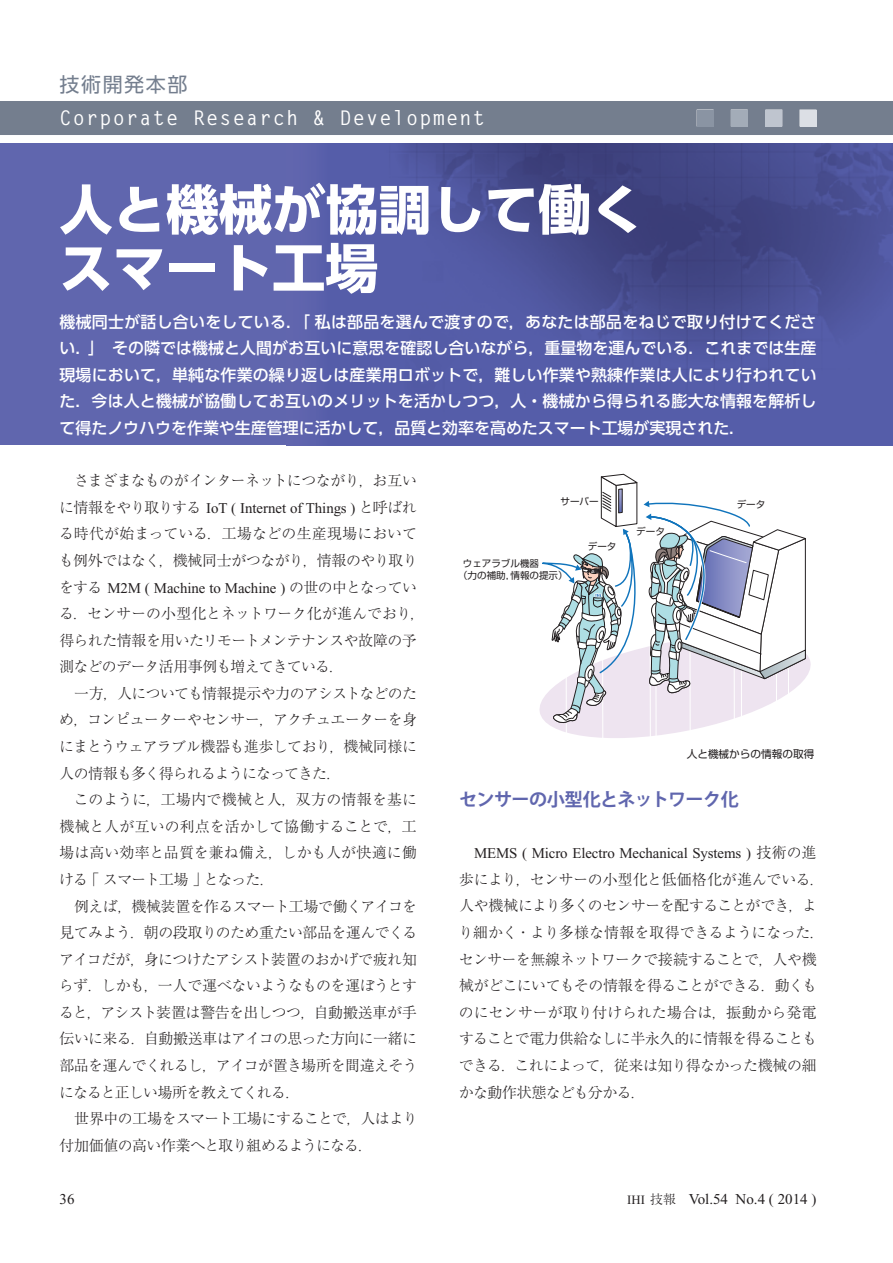
<style>
.page{position:relative;width:893px;height:1263px;background:#fff}
.page>*{position:absolute;margin:0;border:0;box-sizing:border-box;transform-origin:0 0}
.t1{font:700 53.1px/58.5px "UD Shin Go Pro";color:#fff}
.t2{font:700 20.25px "Letter Gothic Std";letter-spacing:.06em;color:#fff}
.t3{font:19.95px "UD Shin Go Pro";letter-spacing:.08em;color:#747e8e}
.t4{font:700 18px "Koz Go Pro";letter-spacing:-.035em;color:#6066ae}
.t5{font:500 15.9px/26.5px "UD Shin Go Pro";color:#fff;text-align:justify}
.t6{font:15px "Times New Roman";color:#231f20}
.t7{font:300 14.85px/26.5px "Ryumin Pro";letter-spacing:-.03em;color:#231f20}
.t8{font:14.85px "Times New Roman";letter-spacing:-.01em;color:#231f20}
.t9{font:300 14.85px/26.5px "Ryumin Pro";letter-spacing:-.01em;color:#231f20}
.t10{font:10.65px "Shin Go Pro";color:#231f20}
.t11{font:9.45px/11.6px "Shin Go Pro";color:#231f20}
.s1{font-family:"Ryumin Pro";font-weight:300}
.s2{font-size:12.75px}
.s3{font-family:"Ryumin Pro";font-weight:300;font-size:12.75px}
</style>
<div class="page">
<div style="left:0;top:101px;width:893px;height:34px;background:#747e8e"></div>
<svg style="left:0;top:143px;width:893px;height:302px;background:#545aa2"></svg>
<div style="left:799px;top:110px;width:17px;height:16px;background:#dcdfe5"></div>
<div style="left:731px;top:110px;width:17px;height:16px;background:#a3acb8"></div>
<div style="left:765px;top:110px;width:17px;height:16px;background:#bfc5cf"></div>
<div style="left:697px;top:110px;width:17px;height:16px;background:#8a94a3"></div>
<svg style="left:539px;top:474px;width:272px;height:264px"></svg>
<h3 class="t3" style="left:60px;top:68px;width:129px">技術開発本部</h3>
<h2 class="t2" style="left:60px;top:106px;width:427px">Corporate Research &amp; Development</h2>
<h1 class="t1" style="left:60px;top:179px;width:586px">人と機械が協調して働くスマート工場</h1>
<p class="t5" style="left:60px;top:308px;width:759px">機械同士が話し合いをしている．「私は部品を選んで渡すので，あなたは部品をねじで取り付けてください．」　その隣では機械と人間がお互いに意思を確認し合いながら，重量物を運んでいる．これまでは生産現場において，単純な作業の繰り返しは産業用ロボットで，難しい作業や熟練作業は人により行われていた．今は人と機械が協働してお互いのメリットを活かしつつ，人・機械から得られる膨大な情報を解析して得たノウハウを作業や生産管理に活かして，品質と効率を高めたスマート工場が実現された．</p>
<p class="t7" style="left:74px;top:466px;width:345px">さまざまなものがインターネットにつながり，お互い</p>
<p class="t8" style="left:59px;top:500px;width:359px"><span class="s1">に情報をやり取りする</span> IoT ( Internet of Things ) <span class="s1">と呼ばれ</span></p>
<p class="t9" style="left:59px;top:519px;width:360px">る時代が始まっている．工場などの生産現場においても例外ではなく，機械同士がつながり，情報のやり取り</p>
<p class="t8" style="left:59px;top:579px;width:359px"><span class="s1">をする</span> M2M ( Machine to Machine ) <span class="s1">の世の中となってい</span></p>
<p class="t7" style="left:59px;top:599px;width:368px">る．センサーの小型化とネットワーク化が進んでおり，得られた情報を用いたリモートメンテナンスや故障の予測などのデータ活用事例も増えてきている．</p>
<p class="t7" style="left:59px;top:679px;width:359px;text-align:justify;text-indent:15px">一方，人についても情報提示や力のアシストなどのため，コンピューターやセンサー，アクチュエーターを身にまとうウェアラブル機器も進歩しており，機械同様に人の情報も多く得られるようになってきた．</p>
<p class="t7" style="left:59px;top:785px;width:359px;text-align:justify;text-indent:15px">このように，工場内で機械と人，双方の情報を基に機械と人が互いの利点を活かして協働することで，工場は高い効率と品質を兼ね備え，しかも人が快適に働ける「スマート工場」となった．</p>
<p class="t7" style="left:59px;top:891px;width:360px;text-align:justify;text-indent:15px">例えば，機械装置を作るスマート工場で働くアイコを見てみよう．朝の段取りのため重たい部品を運んでくるアイコだが，身につけたアシスト装置のおかげで疲れ知らず．しかも，一人で運べないようなものを運ぼうとすると，アシスト装置は警告を出しつつ，自動搬送車が手伝いに来る．自動搬送車はアイコの思った方向に一緒に部品を運んでくれるし，アイコが置き場所を間違えそうになると正しい場所を教えてくれる．</p>
<p class="t7" style="left:59px;top:1104px;width:360px;text-indent:15px">世界中の工場をスマート工場にすることで，人はより付加価値の高い作業へと取り組めるようになる．</p>
<p class="t11" style="left:560px;top:495px;width:40px">サーバー</p>
<p class="t11" style="left:737px;top:497px;width:30px">データ</p>
<p class="t11" style="left:636px;top:525px;width:30px">データ</p>
<p class="t11" style="left:588px;top:539px;width:30px">データ</p>
<p class="t11" style="left:458px;top:557px;width:111px;text-indent:5px">ウェアラブル機器<br>（力の補助，情報の提示）</p>
<p class="t10" style="left:687px;top:745px;width:129px">人と機械からの情報の取得</p>
<p class="t4" style="left:459px;top:788px;width:281px">センサーの小型化とネットワーク化</p>
<p class="t8" style="left:474px;top:845px;width:344px">MEMS ( Micro Electro Mechanical Systems ) <span class="s1">技術の進</span></p>
<p class="t7" style="left:458px;top:865px;width:368px">歩により，センサーの小型化と低価格化が進んでいる．人や機械により多くのセンサーを配することができ，より細かく・より多様な情報を取得できるようになった．センサーを無線ネットワークで接続することで，人や機械がどこにいてもその情報を得ることができる．動くものにセンサーが取り付けられた場合は，振動から発電することで電力供給なしに半永久的に情報を得ることもできる．これによって，従来は知り得なかった機械の細かな動作状態なども分かる．</p>
<p class="t6" style="left:60px;top:1191px;width:16px">36</p>
<p class="t6" style="left:627px;top:1191px;width:191px"><span class="s2">IHI</span> <span class="s3">技報　</span>Vol.54 No.4 ( 2014 )</p>
</div>
